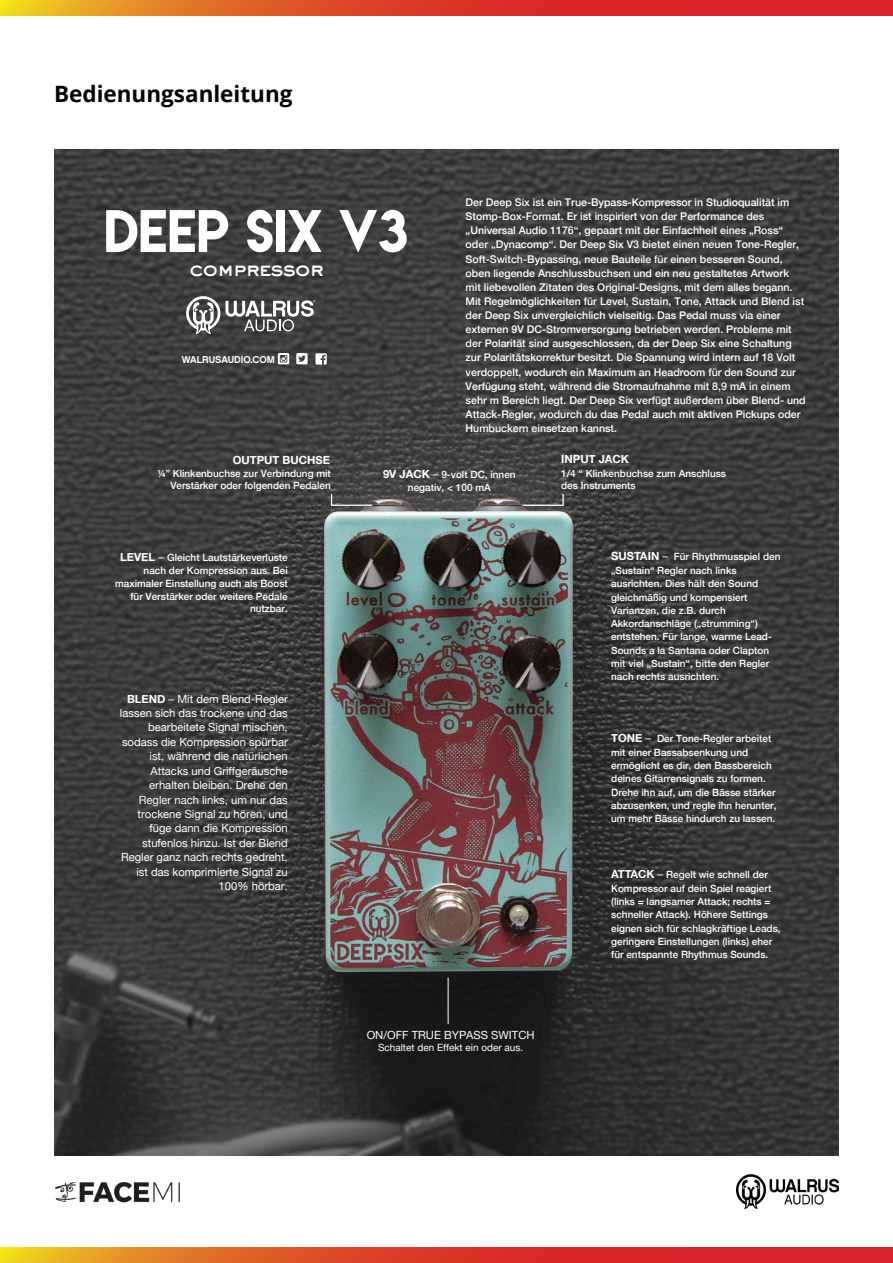
<style>
.page{position:relative;width:893px;height:1263px;background:#fff}
.page>*{position:absolute;margin:0;border:0;box-sizing:border-box;transform-origin:0 0}
.t1{font:53.25px "Lemon Milk";color:#fff}
.t2{font:700 22.5px "Open Sans";color:#000}
.t3{font:800 19.95px "Sackers Gothic Std";letter-spacing:-.08em;color:#fff}
.t4{font:11.25px/14.4px "Helvetica Neue";color:#fff;text-align:right}
.t5{font:700 11.25px "Helvetica Neue";color:#fff}
.t6{font:500 10.65px/14.1px "Helvetica Neue";color:#fff}
.t7{font:500 10.05px/13.4px "Helvetica Neue";color:#fff}
.t8{font:10.05px "Helvetica Neue";color:#fff}
.t9{font:9.9px "Chalet New York Nineteen Sixty";color:#fff}
.s1{font-weight:700;font-size:11.25px}
.s2{font-weight:400;font-size:11.25px}
.s3{font-weight:700}
</style>
<div class="page">
<svg style="left:0;top:0;width:893px;height:16px;background:#dd4d26"></svg>
<img style="left:736px;top:1175px;width:103px;height:34px">
<img style="left:55px;top:1181px;width:125px;height:22px">
<svg style="left:0;top:1247px;width:893px;height:16px;background:#dd4d26"></svg>
<img style="left:54px;top:149px;width:785px;height:1006px">
<svg style="left:186px;top:296px;width:129px;height:38px"></svg>
<hr style="left:448px;top:978px;width:1px;height:46px;background:#fff">
<svg style="left:296px;top:353px;width:12px;height:11px"></svg>
<svg style="left:278px;top:353px;width:11px;height:11px"></svg>
<svg style="left:315px;top:353px;width:12px;height:12px"></svg>
<hr style="left:332px;top:505px;width:40px;height:1px;background:#fff">
<svg style="left:331px;top:494px;width:1px;height:12px"></svg>
<hr style="left:522px;top:505px;width:41px;height:1px;background:#fff">
<svg style="left:562px;top:494px;width:2px;height:12px"></svg>
<h2 class="t2" style="left:54px;top:78px;width:240px">Bedienungsanleitung</h2>
<h1 class="t1" style="left:104px;top:194px;width:306px">DEEP SIX V3</h1>
<h3 class="t3" style="left:189px;top:255px;width:137px">compressor</h3>
<p class="t9" style="left:182px;top:353px;width:94px">WALRUSAUDIO.COM</p>
<p class="t6" style="left:466px;top:194px;width:342px">Der Deep Six ist ein True-Bypass-Kompressor in Studioqualität im Stomp-Box-Format. Er ist inspiriert von der Performance des „Universal Audio 1176“, gepaart mit der Einfachheit eines „Ross“ oder „Dynacomp“. Der Deep Six V3 bietet einen neuen Tone-Regler, Soft-Switch-Bypassing, neue Bauteile für einen besseren Sound, oben liegende Anschlussbuchsen und ein neu gestaltetes Artwork mit liebevollen Zitaten des Original-Designs, mit dem alles begann.<br>Mit Regelmöglichkeiten für Level, Sustain, Tone, Attack und Blend ist der Deep Six unvergleichlich vielseitig. Das Pedal muss via einer externen 9V DC-Stromversorgung betrieben werden. Probleme mit der Polarität sind ausgeschlossen, da der Deep Six eine Schaltung zur Polaritätskorrektur besitzt. Die Spannung wird intern auf 18 Volt verdoppelt, wodurch ein Maximum an Headroom für den Sound zur Verfügung steht, während die Stromaufnahme mit 8,9 mA in einem sehr m Bereich liegt. Der Deep Six verfügt außerdem über Blend- und Attack-Regler, wodurch du das Pedal auch mit aktiven Pickups oder Humbuckern einsetzen kannst.</p>
<p class="t5" style="left:233px;top:451px;width:99px">OUTPUT BUCHSE</p>
<p class="t7" style="left:157px;top:467px;width:175px;line-height:12px;text-align:right">¼” Klinkenbuchse zur Verbindung mit<br>Verstärker oder folgenden Pedalen</p>
<p class="t7" style="left:115px;top:550px;width:174px;line-height:12.9px;text-align:right"><span class="s1">LEVEL</span> <span class="s2">–</span> Gleicht Lautstärkeverluste nach der Kompression aus. Bei maximaler Einstellung auch als Boost für Verstärker oder weitere Pedale nutzbar.</p>
<p class="t4" style="left:120px;top:692px;width:169px"><span class="s3">BLEND</span> – Mit dem Blend-Regler lassen sich das trockene und das bearbeitete Signal mischen, sodass die Kompression spürbar ist, während die natürlichen<br>Attacks und Griffgeräusche erhalten bleiben. Drehe den<br>Regler nach links, um nur das trockene Signal zu hören, und füge dann die Kompression stufenlos hinzu. Ist der Blend<br>Regler ganz nach rechts gedreht, ist das komprimierte Signal zu<br>100% hörbar.</p>
<p class="t7" style="left:383px;top:467px;width:134px;text-align:center"><span class="s1">9V JACK</span> <span class="s2">–</span> 9-volt DC, innen negativ, &lt; 100 mA</p>
<p class="t5" style="left:561px;top:450px;width:69px">INPUT JACK</p>
<p class="t7" style="left:561px;top:466px;width:166px;line-height:12px">1/4 “ Klinkenbuchse zum Anschluss des Instruments</p>
<p class="t7" style="left:611px;top:549px;width:171px"><span class="s1">SUSTAIN</span> <span class="s2">–</span> Für Rhythmusspiel den „Sustain“ Regler nach links ausrichten. Dies hält den Sound gleichmäßig und kompensiert<br>Varianzen, die z.B. durch<br>Akkordanschläge („strumming“) entstehen. Für lange, warme Lead-<br>Sounds a la Santana oder Clapton mit viel „Sustain“, bitte den Regler nach rechts ausrichten.</p>
<p class="t7" style="left:611px;top:731px;width:167px"><span class="s1">TONE</span> <span class="s2">–</span> Der Tone-Regler arbeitet mit einer Bassabsenkung und ermöglicht es dir, den Bassbereich deines Gitarrensignals zu formen.<br>Drehe ihn auf, um die Bässe stärker abzusenken, und regle ihn herunter, um mehr Bässe hindurch zu lassen.</p>
<p class="t7" style="left:611px;top:867px;width:171px"><span class="s1">ATTACK</span> <span class="s2">–</span> Regelt wie schnell der Kompressor auf dein Spiel reagiert (links = langsamer Attack; rechts = schneller Attack). Höhere Settings eignen sich für schlagkräftige Leads, geringere Einstellungen (links) eher für entspannte Rhythmus Sounds.</p>
<p class="t4" style="left:367px;top:1028px;width:169px">ON/OFF TRUE BYPASS SWITCH</p>
<p class="t8" style="left:378px;top:1040px;width:147px">Schaltet den Effekt ein oder aus.</p>
</div>
